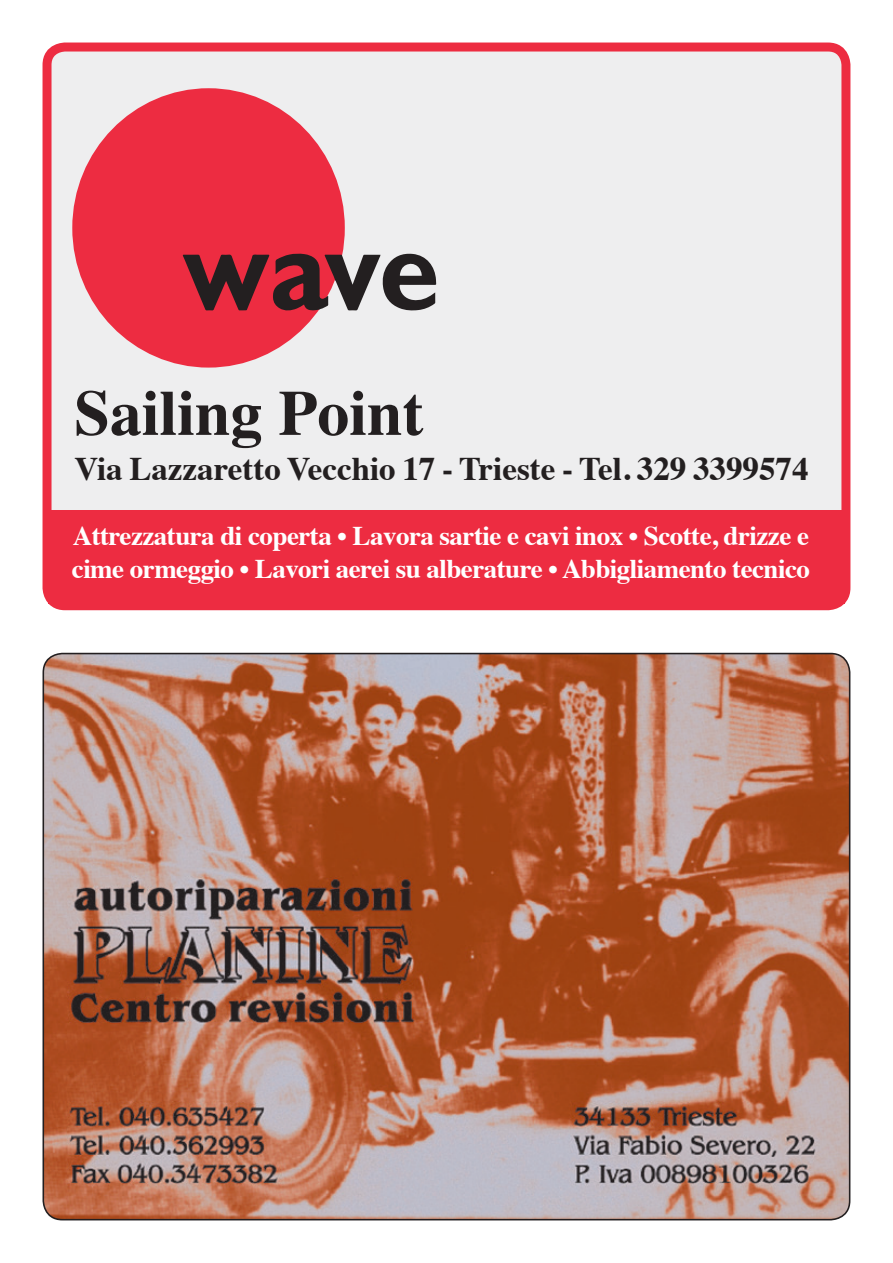
<style>
.page{position:relative;width:893px;height:1263px;background:#fff}
.page>*{position:absolute;margin:0;border:0;box-sizing:border-box;transform-origin:0 0}
.t1{font:700 63.9px "Times";color:#231f20}
.t2{font:700 33px "Times";color:#231f20}
.t3{font:700 27px/32.4px "Times";letter-spacing:-.02em;color:#fff}
</style>
<div class="page">
<div style="left:47px;top:47px;width:799px;height:559px;background:#eeeeef;border-radius:18px"></div>
<div style="left:43px;top:43px;width:807px;height:567px;border:9px solid #ed2c41;border-radius:18px"></div>
<div style="left:48px;top:510px;width:797px;height:94px;background:#ed2c41"></div>
<img style="left:43px;top:653px;width:807px;height:567px">
<div style="left:72px;top:88px;width:273px;height:280px;background:#ed2c41;border-radius:50%"></div>
<svg style="left:182px;top:253px;width:254px;height:59px"></svg>
<p class="t1" style="left:74px;top:352px;width:351px">Sailing Point</p>
<p class="t2" style="left:74px;top:437px;width:736px">Via Lazzaretto Vecchio 17 - Trieste - Tel. 329 3399574</p>
<p class="t3" style="left:72px;top:517px;width:740px">Attrezzatura di coperta • Lavora sartie e cavi inox • Scotte, drizze e cime ormeggio • Lavori aerei su alberature • Abbigliamento tecnico</p>
</div>
